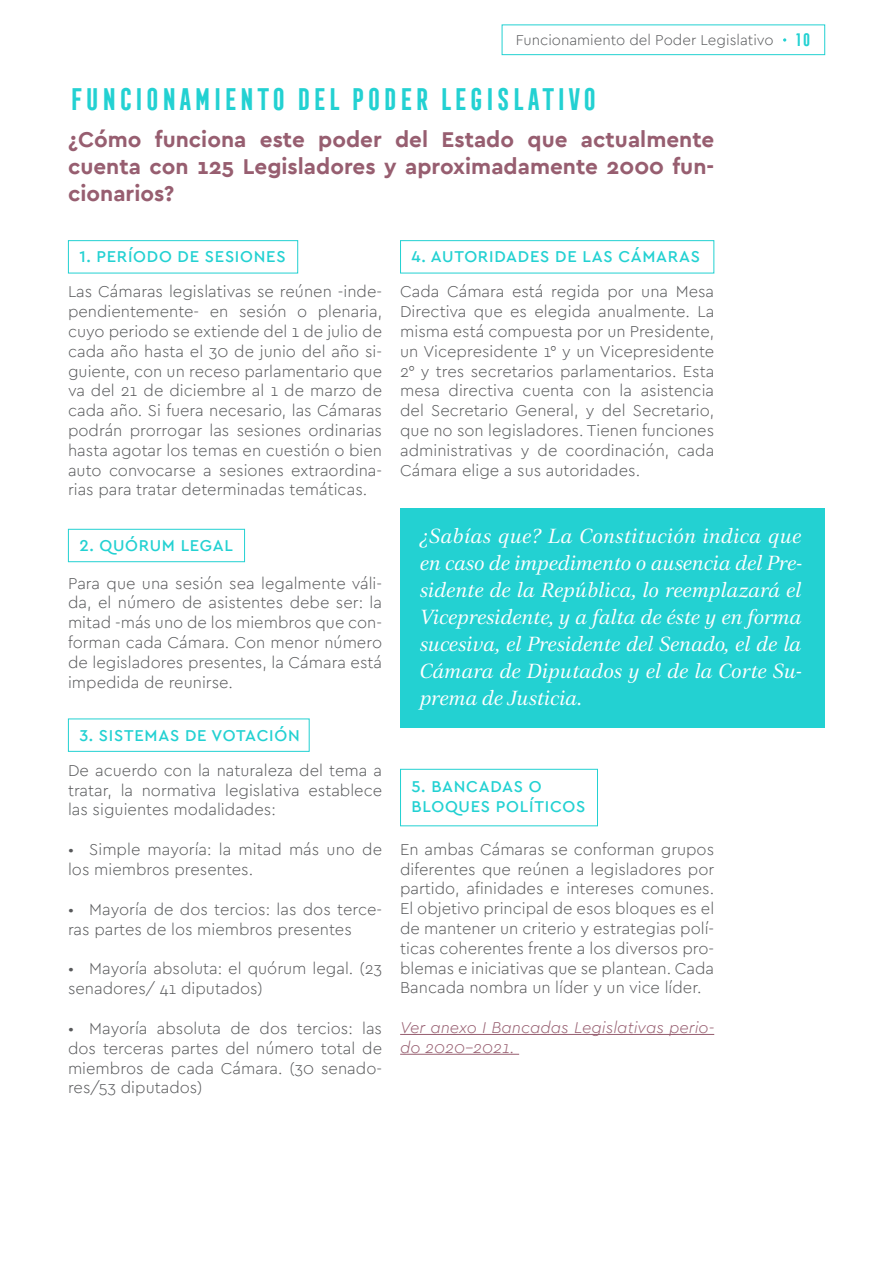
<style>
.page{position:relative;width:893px;height:1263px;background:#fff}
.page>*{position:absolute;margin:0;border:0;box-sizing:border-box;transform-origin:0 0}
.t1{font:700 28.5px "Frontage Condensed";color:#23d1d2}
.t2{font:700 22.5px/27px "Cera";color:#975e70;text-align:justify}
.t3{font:italic 21px/27px "Civita";letter-spacing:-.01em;color:#fff;text-align:justify}
.t4{font:300 16.5px/19.8px "Cera";color:#58595b;text-align:justify}
.t5{font:500 16.5px/19.8px "Cera";letter-spacing:.045em;color:#23d1d2}
.t6{font:italic 300 16.5px/19.8px "Cera";color:#975e70}
.t7{font:700 16.5px "Frontage Condensed";color:#23d1d2}
.t8{font:300 15px "Cera";color:#58595b}
</style>
<div class="page">
<div style="left:502px;top:25px;width:323px;height:30px;border:1px solid #23d1d2"></div>
<svg style="left:783px;top:38px;width:3px;height:4px"></svg>
<div style="left:400px;top:508px;width:425px;height:219px;background:#23d1d2"></div>
<hr style="left:400px;top:1034px;width:314px;height:1px;background:#975e70">
<hr style="left:400px;top:1054px;width:119px;height:1px;background:#975e70">
<div style="left:68px;top:240px;width:230px;height:33px;border:1px solid #23d1d2"></div>
<div style="left:400px;top:240px;width:314px;height:33px;border:1px solid #23d1d2"></div>
<div style="left:400px;top:769px;width:198px;height:57px;border:1px solid #23d1d2"></div>
<div style="left:68px;top:529px;width:177px;height:33px;border:1px solid #23d1d2"></div>
<div style="left:68px;top:718px;width:242px;height:34px;border:1px solid #23d1d2"></div>
<p class="t8" style="left:516px;top:30px;width:259px">Funcionamiento del Poder Legislativo</p>
<p class="t7" style="left:795px;top:30px;width:18px">10</p>
<h1 class="t1" style="left:68px;top:83px;width:531px">FUNCIONAMIENTO DEL PODER LEGISLATIVO</h1>
<h2 class="t2" style="left:68px;top:125px;width:648px">¿Cómo funciona este poder del Estado que actualmente cuenta con 125 Legisladores y aproximadamente 2000 fun&shy;cionarios?</h2>
<p class="t5" style="left:79px;top:246px;width:208px">1. PERÍODO DE SESIONES</p>
<p class="t5" style="left:411px;top:246px;width:290px">4. AUTORIDADES DE LAS CÁMARAS</p>
<p class="t4" style="left:68px;top:281px;width:316px">Las Cámaras legislativas se reúnen -inde&shy;pendientemente- en sesión o plenaria, cuyo periodo se extiende del 1 de julio de cada año hasta el 30 de junio del año si&shy;guiente, con un receso parlamentario que va del 21 de diciembre al 1 de marzo de cada año. Si fuera necesario, las Cámaras podrán prorrogar las sesiones ordinarias hasta agotar los temas en cuestión o bien auto convocarse a sesiones extraordina&shy;rias para tratar determinadas temáticas.</p>
<p class="t4" style="left:400px;top:281px;width:316px">Cada Cámara está regida por una Mesa Directiva que es elegida anualmente. La misma está compuesta por un Presidente, un Vicepresidente 1° y un Vicepresidente 2° y tres secretarios parlamentarios. Esta mesa directiva cuenta con la asistencia del Secretario General, y del Secretario, que no son legisladores. Tienen funciones administrativas y de coordinación, cada Cámara elige a sus autoridades.</p>
<p class="t5" style="left:79px;top:535px;width:155px">2. QUÓRUM LEGAL</p>
<p class="t4" style="left:68px;top:572px;width:316px">Para que una sesión sea legalmente váli&shy;da, el número de asistentes debe ser: la mitad -más uno de los miembros que con&shy;forman cada Cámara. Con menor número de legisladores presentes, la Cámara está impedida de reunirse.</p>
<p class="t5" style="left:79px;top:724px;width:222px">3. SISTEMAS DE VOTACIÓN</p>
<p class="t4" style="left:68px;top:760px;width:316px">De acuerdo con la naturaleza del tema a tratar, la normativa legislativa establece las siguientes modalidades:</p>
<p class="t4" style="left:68px;top:839px;width:316px">• Simple mayoría: la mitad más uno de los miembros presentes.</p>
<p class="t4" style="left:68px;top:898px;width:316px">• Mayoría de dos tercios: las dos terce&shy;ras partes de los miembros presentes</p>
<p class="t4" style="left:68px;top:958px;width:316px">• Mayoría absoluta: el quórum legal. (23 senadores/ 41 diputados)</p>
<p class="t4" style="left:68px;top:1018px;width:316px">• Mayoría absoluta de dos tercios: las dos terceras partes del número total de miembros de cada Cámara. (30 senado&shy;res/53 diputados)</p>
<p class="t3" style="left:420px;top:521px;width:383px">¿Sabías que? La Constitución indica que en caso de impedimento o ausencia del Pre&shy;sidente de la República, lo reemplazará el Vicepresidente, y a falta de éste y en forma sucesiva, el Presidente del Senado, el de la Cámara de Diputados y el de la Corte Su&shy;prema de Justicia.</p>
<p class="t5" style="left:411px;top:776px;width:175px">5. BANCADAS O<br>BLOQUES POLÍTICOS</p>
<p class="t4" style="left:400px;top:839px;width:316px">En ambas Cámaras se conforman grupos diferentes que reúnen a legisladores por partido, afinidades e intereses comunes.<br>El objetivo principal de esos bloques es el de mantener un criterio y estrategias polí&shy;ticas coherentes frente a los diversos pro&shy;blemas e iniciativas que se plantean. Cada Bancada nombra un líder y un vice líder.</p>
<p class="t6" style="left:400px;top:1017px;width:316px">Ver anexo I Bancadas Legislativas perio&shy;do 2020-2021.</p>
</div>
